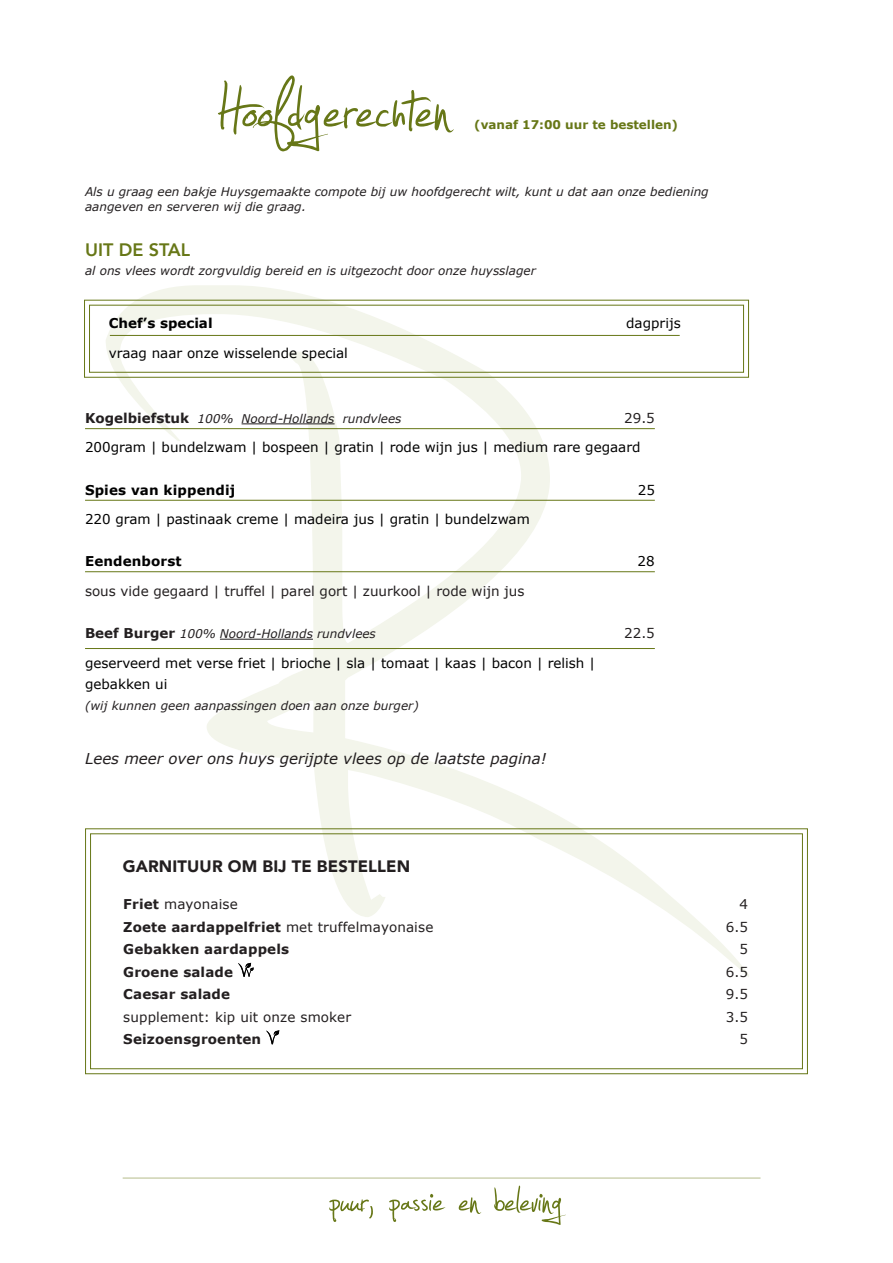
<style>
.page{position:relative;width:893px;height:1263px;background:#fff}
.page>*{position:absolute;margin:0;border:0;box-sizing:border-box;transform-origin:0 0}
.t1{font:135px "Jellyka Estryas Handwriting";color:#677717}
.t2{font:79.2px "Jellyka Estryas Handwriting";color:#677717}
.t3{font:800 18px "Avenir";color:#677717}
.t4{font:900 16.5px "Avenir";letter-spacing:.01em;color:#231f20}
.t5{font:italic 15px "Verdana";color:#231f20}
.t6{font:13.5px/21px "Verdana";color:#000001}
.t7{font:13.5px "Verdana";color:#231f20}
.t8{font:700 13.5px "Verdana";letter-spacing:.01em;color:#231f20}
.t9{font:700 13.5px "Verdana";letter-spacing:.01em;color:#000001}
.t10{font:italic 12px/14.4px "Verdana";color:#231f20}
.t11{font:700 12px "Verdana";color:#677717}
.s1{font-weight:700;font-style:normal;font-size:13.5px}
.s2{font-weight:700}
.s3{font-weight:400}
</style>
<div class="page">
<hr style="left:123px;top:1177px;width:637px;height:1px;background:#bdc497">
<svg style="left:106px;top:285px;width:549px;height:543px"></svg>
<svg style="left:85px;top:828px;width:723px;height:247px"></svg>
<div style="left:90px;top:833px;width:713px;height:236px;border:1px solid #677717"></div>
<hr style="left:242px;top:423px;width:93px;height:1px;background:#231f20">
<hr style="left:220px;top:639px;width:93px;height:1px;background:#231f20">
<hr style="left:85px;top:428px;width:570px;height:1px;background:#677717">
<hr style="left:85px;top:500px;width:570px;height:1px;background:#677717">
<hr style="left:85px;top:571px;width:570px;height:1px;background:#677717">
<hr style="left:85px;top:648px;width:570px;height:1px;background:#677717">
<svg style="left:238px;top:963px;width:16px;height:14px"></svg>
<svg style="left:266px;top:1030px;width:13px;height:14px"></svg>
<svg style="left:84px;top:299px;width:665px;height:79px"></svg>
<div style="left:89px;top:305px;width:655px;height:68px;border:1px solid #677717"></div>
<h1 class="t1" style="left:215px;top:53px;width:235px">Hoofdgerechten</h1>
<p class="t11" style="left:474px;top:117px;width:205px">(vanaf 17:00 uur te bestellen)</p>
<p class="t10" style="left:85px;top:185px;width:625px">Als u graag een bakje Huysgemaakte compote bij uw hoofdgerecht wilt, kunt u dat aan onze bediening aangeven en serveren wij die graag.</p>
<h3 class="t3" style="left:85px;top:236px;width:106px">UIT DE STAL</h3>
<p class="t10" style="left:85px;top:263px;width:452px">al ons vlees wordt zorgvuldig bereid en is uitgezocht door onze huysslager</p>
<p class="t9" style="left:109px;top:315px;width:105px">Chef’s special</p>
<p class="t6" style="left:626px;top:313px;width:56px">dagprijs</p>
<p class="t6" style="left:109px;top:343px;width:241px">vraag naar onze wisselende special</p>
<p class="t10" style="left:85px;top:411px;width:318px"><span class="s1">Kogelbiefstuk</span> 100% Noord-Hollands rundvlees</p>
<p class="t7" style="left:624px;top:409px;width:32px">29.5</p>
<p class="t6" style="left:85px;top:437px;width:557px">200gram | bundelzwam | bospeen | gratin | rode wijn jus | medium rare gegaard</p>
<p class="t9" style="left:85px;top:481px;width:152px">Spies van kippendij</p>
<p class="t6" style="left:638px;top:479px;width:19px">25</p>
<p class="t6" style="left:85px;top:509px;width:446px">220 gram | pastinaak creme | madeira jus | gratin | bundelzwam</p>
<p class="t9" style="left:85px;top:553px;width:98px">Eendenborst</p>
<p class="t6" style="left:638px;top:551px;width:19px">28</p>
<p class="t7" style="left:85px;top:582px;width:441px">sous vide gegaard | truffel | parel gort | zuurkool | rode wijn jus</p>
<p class="t10" style="left:85px;top:627px;width:292px"><span class="s1">Beef Burger</span> 100% Noord-Hollands rundvlees</p>
<p class="t7" style="left:624px;top:625px;width:32px">22.5</p>
<p class="t6" style="left:85px;top:652px;width:512px">geserveerd met verse friet | brioche | sla | tomaat | kaas | bacon | relish | gebakken ui</p>
<p class="t10" style="left:85px;top:698px;width:335px">(wij kunnen geen aanpassingen doen aan onze burger)</p>
<p class="t5" style="left:85px;top:749px;width:463px">Lees meer over ons huys gerijpte vlees op de laatste pagina!</p>
<h3 class="t4" style="left:123px;top:852px;width:289px">GARNITUUR OM BIJ TE BESTELLEN</h3>
<p class="t7" style="left:123px;top:896px;width:116px"><span class="s2">Friet</span> mayonaise</p>
<p class="t7" style="left:739px;top:896px;width:10px">4</p>
<p class="t8" style="left:123px;top:918px;width:312px">Zoete aardappelfriet <span class="s3">met truffelmayonaise</span></p>
<p class="t7" style="left:726px;top:918px;width:24px">6.5</p>
<p class="t8" style="left:123px;top:940px;width:167px">Gebakken aardappels</p>
<p class="t7" style="left:739px;top:941px;width:10px">5</p>
<p class="t8" style="left:123px;top:963px;width:111px">Groene salade</p>
<p class="t7" style="left:726px;top:963px;width:24px">6.5</p>
<p class="t8" style="left:123px;top:985px;width:108px">Caesar salade</p>
<p class="t7" style="left:726px;top:986px;width:24px">9.5</p>
<p class="t7" style="left:123px;top:1008px;width:229px">supplement: kip uit onze smoker</p>
<p class="t7" style="left:726px;top:1008px;width:24px">3.5</p>
<p class="t8" style="left:123px;top:1030px;width:139px">Seizoensgroenten</p>
<p class="t7" style="left:739px;top:1031px;width:10px">5</p>
<h2 class="t2" style="left:330px;top:1167px;width:235px">puur, passie en beleving</h2>
</div>
